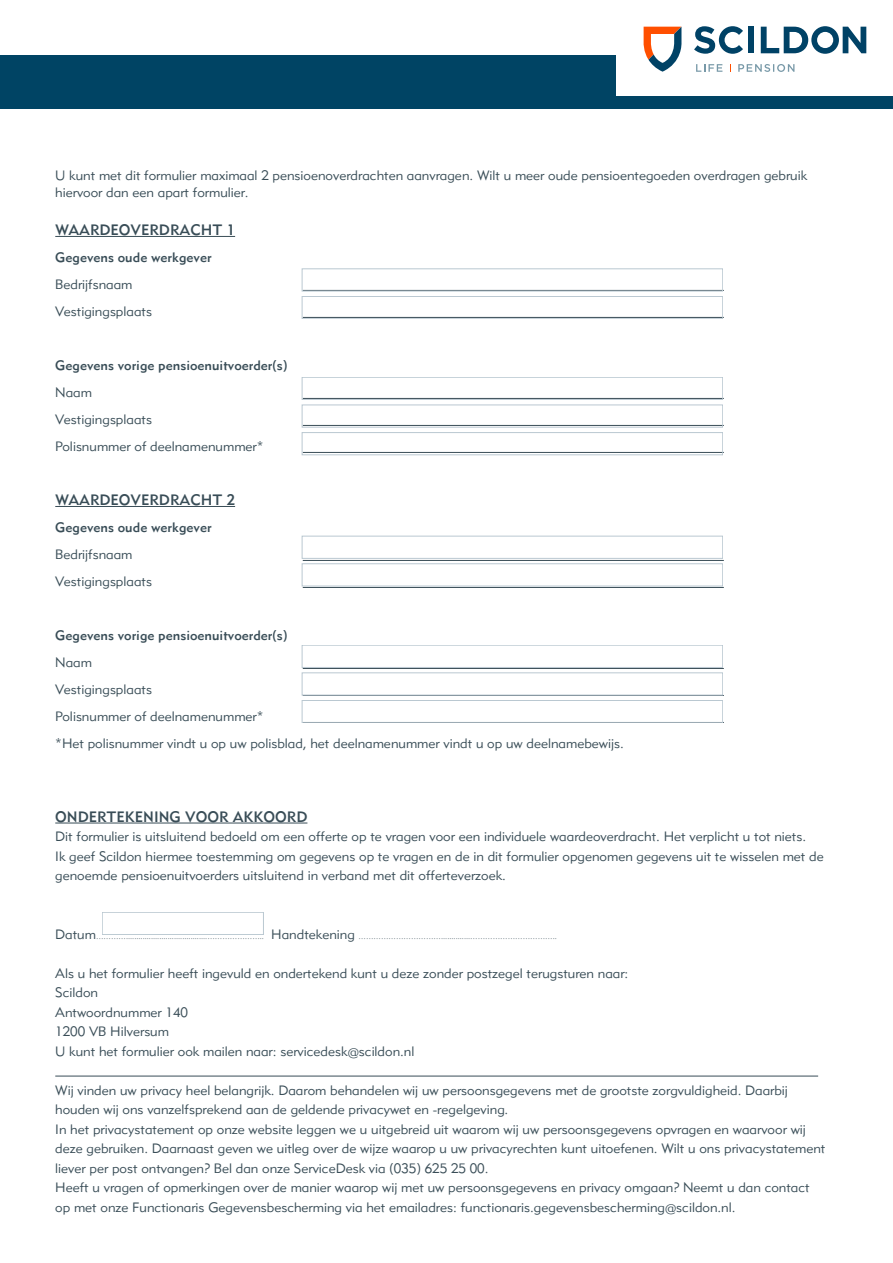
<style>
.page{position:relative;width:893px;height:1263px;background:#fff}
.page>*{position:absolute;margin:0;border:0;box-sizing:border-box;transform-origin:0 0}
.t1{font:15px "Metromedium 2 Com";color:#394d57}
.t2{font:13.5px/19.5px "Metrolite 2 Com";color:#394d57}
.t3{font:13.5px "Metromedium 2 Com";color:#394d57}
.t4{font:7.5px "Metrolite 2 Com";color:#394d57}
.s1{font-size:13.5px}
</style>
<div class="page">
<hr style="left:55px;top:236px;width:180px;height:1px;background:#394d57">
<hr style="left:55px;top:506px;width:180px;height:1px;background:#394d57">
<hr style="left:55px;top:823px;width:252px;height:1px;background:#394d57">
<div style="left:0;top:55px;width:893px;height:53px;background:#004464"></div>
<div style="left:617px;top:0;width:276px;height:96px;background:#fff"></div>
<svg style="left:643px;top:27px;width:39px;height:45px"></svg>
<div style="left:748px;top:27px;width:6px;height:26px;background:#004266"></div>
<svg style="left:761px;top:26px;width:105px;height:28px"></svg>
<svg style="left:694px;top:26px;width:49px;height:28px"></svg>
<svg style="left:696px;top:64px;width:26px;height:8px"></svg>
<svg style="left:738px;top:64px;width:56px;height:8px"></svg>
<hr style="left:303px;top:290px;width:421px;height:1px;background:#394d57">
<hr style="left:303px;top:317px;width:421px;height:1px;background:#394d57">
<hr style="left:303px;top:398px;width:421px;height:1px;background:#394d57">
<hr style="left:303px;top:425px;width:421px;height:1px;background:#394d57">
<hr style="left:303px;top:452px;width:421px;height:1px;background:#394d57">
<hr style="left:303px;top:560px;width:421px;height:1px;background:#394d57">
<hr style="left:303px;top:587px;width:421px;height:1px;background:#394d57">
<hr style="left:303px;top:668px;width:421px;height:1px;background:#394d57">
<hr style="left:303px;top:695px;width:421px;height:1px;background:#394d57">
<hr style="left:303px;top:722px;width:421px;height:1px;background:#394d57">
<hr style="left:55px;top:1076px;width:763px;height:1px;background:#394d57">
<div style="left:302px;top:377px;width:421px;height:23px;border:1px solid #bac8d1"></div>
<div style="left:302px;top:405px;width:421px;height:22px;border:1px solid #bac8d1"></div>
<div style="left:302px;top:432px;width:421px;height:23px;border:1px solid #bac8d1"></div>
<div style="left:302px;top:645px;width:421px;height:23px;border:1px solid #bac8d1"></div>
<div style="left:302px;top:673px;width:421px;height:22px;border:1px solid #bac8d1"></div>
<div style="left:302px;top:700px;width:421px;height:23px;border:1px solid #bac8d1"></div>
<div style="left:302px;top:269px;width:421px;height:22px;border:1px solid #bac8d1"></div>
<div style="left:302px;top:296px;width:421px;height:23px;border:1px solid #bac8d1"></div>
<div style="left:302px;top:536px;width:421px;height:22px;border:1px solid #bac8d1"></div>
<div style="left:302px;top:564px;width:421px;height:22px;border:1px solid #bac8d1"></div>
<div style="left:102px;top:912px;width:162px;height:23px;border:1px solid #bac8d1"></div>
<p class="t2" style="left:55px;top:167px;width:753px;line-height:16.2px">U kunt met dit formulier maximaal 2 pensioenoverdrachten aanvragen. Wilt u meer oude pensioentegoeden overdragen gebruik hiervoor dan een apart formulier.</p>
<p class="t1" style="left:55px;top:224px;width:181px">WAARDEOVERDRACHT 1</p>
<p class="t3" style="left:55px;top:252px;width:158px">Gegevens oude werkgever</p>
<p class="t2" style="left:55px;top:271px;width:98px;line-height:27px">Bedrijfsnaam<br>Vestigingsplaats</p>
<p class="t3" style="left:55px;top:360px;width:234px">Gegevens vorige pensioenuitvoerder(s)</p>
<p class="t2" style="left:55px;top:379px;width:210px;line-height:27px">Naam<br>Vestigingsplaats<br>Polisnummer of deelnamenummer*</p>
<p class="t1" style="left:55px;top:494px;width:181px">WAARDEOVERDRACHT 2</p>
<p class="t3" style="left:55px;top:522px;width:158px">Gegevens oude werkgever</p>
<p class="t2" style="left:55px;top:541px;width:98px;line-height:27px">Bedrijfsnaam<br>Vestigingsplaats</p>
<p class="t3" style="left:55px;top:630px;width:234px">Gegevens vorige pensioenuitvoerder(s)</p>
<p class="t2" style="left:55px;top:649px;width:570px;line-height:27px">Naam<br>Vestigingsplaats<br>Polisnummer of deelnamenummer*<br>*Het polisnummer vindt u op uw polisblad, het deelnamenummer vindt u op uw deelnamebewijs.</p>
<p class="t1" style="left:55px;top:811px;width:254px">ONDERTEKENING VOOR AKKOORD</p>
<p class="t2" style="left:55px;top:827px;width:770px">Dit formulier is uitsluitend bedoeld om een offerte op te vragen voor een individuele waardeoverdracht. Het verplicht u tot niets.<br>Ik geef Scildon hiermee toestemming om gegevens op te vragen en de in dit formulier opgenomen gegevens uit te wisselen met de genoemde pensioenuitvoerders uitsluitend in verband met dit offerteverzoek.</p>
<p class="t4" style="left:55px;top:932px;width:503px"><span class="s1">Datum</span>………….......................................………………….. <span class="s1">Handtekening</span> ……………………………..............……………………………..</p>
<p class="t2" style="left:55px;top:963px;width:575px">Als u het formulier heeft ingevuld en ondertekend kunt u deze zonder postzegel terugsturen naar:<br>Scildon<br>Antwoordnummer 140<br>1200 VB Hilversum<br>U kunt het formulier ook mailen naar: servicedesk@scildon.nl</p>
<p class="t2" style="left:55px;top:1080px;width:772px">Wij vinden uw privacy heel belangrijk. Daarom behandelen wij uw persoonsgegevens met de grootste zorgvuldigheid. Daarbij houden wij ons vanzelfsprekend aan de geldende privacywet en -regelgeving.<br>In het privacystatement op onze website leggen we u uitgebreid uit waarom wij uw persoonsgegevens opvragen en waarvoor wij deze gebruiken. Daarnaast geven we uitleg over de wijze waarop u uw privacyrechten kunt uitoefenen. Wilt u ons privacystatement liever per post ontvangen? Bel dan onze ServiceDesk via (035) 625 25 00.<br>Heeft u vragen of opmerkingen over de manier waarop wij met uw persoonsgegevens en privacy omgaan? Neemt u dan contact op met onze Functionaris Gegevensbescherming via het emailadres: functionaris.gegevensbescherming@scildon.nl.</p>
</div>
